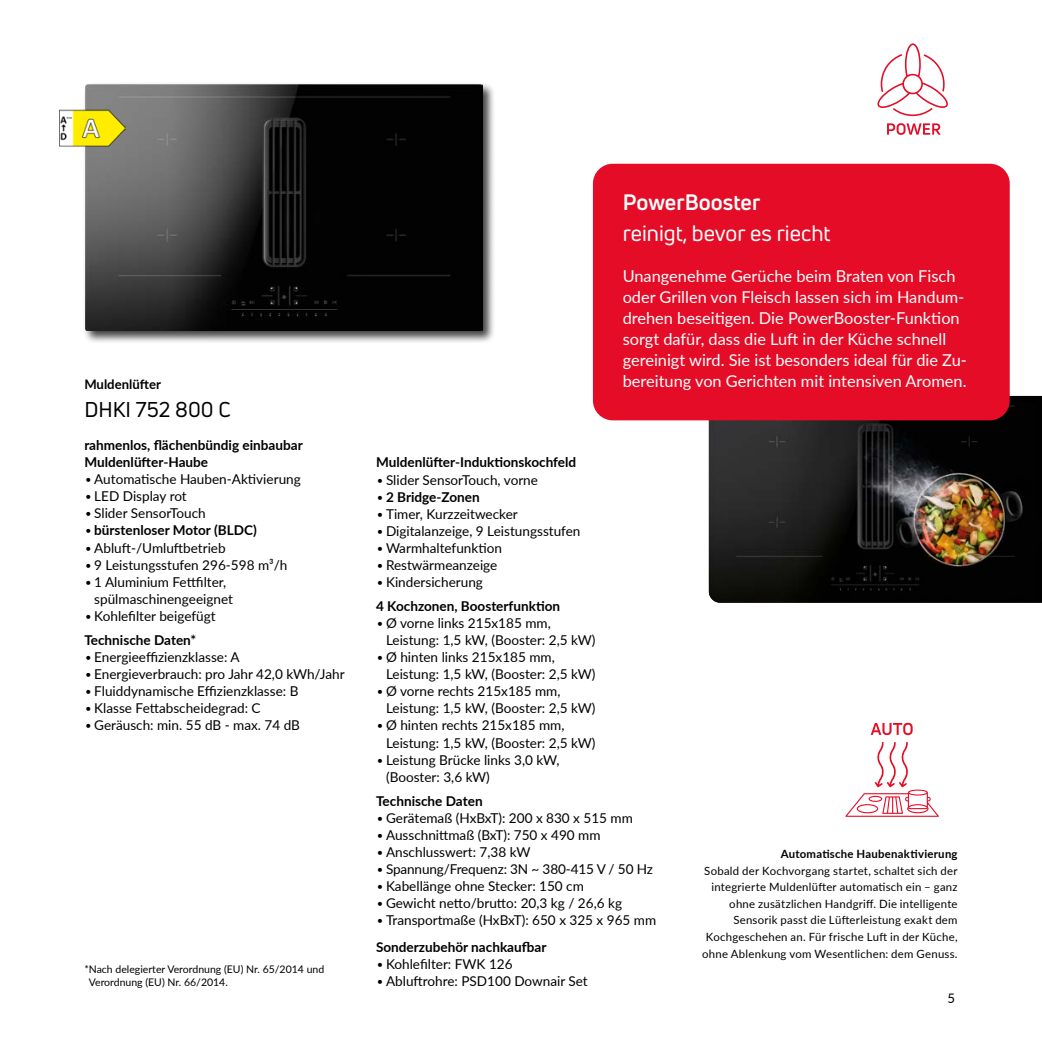
<style>
.page{position:relative;width:1042px;height:1042px;background:#fff}
.page>*{position:absolute;margin:0;border:0;box-sizing:border-box;transform-origin:0 0}
.t1{font:21.88px "Uni Neue";color:#fff}
.t2{font:700 21.88px "Uni Neue";color:#fff}
.t3{font:21px "Uni Neue";color:#000}
.t4{font:16.45px/21px "Lato";color:#fff}
.t5{font:13.65px/17px "Lato";color:#000}
.t6{font:700 13.65px/17px "Lato";color:#000}
.t7{font:700 13.12px "Lato";color:#000}
.t8{font:13.12px "Lato";color:#000}
.t9{font:11.38px/16.6px "Lato";letter-spacing:.02em;color:#000;text-align:right}
.t10{font:700 11.38px "Lato";letter-spacing:.02em;color:#000}
.t11{font:10.5px/13.1px "Lato";color:#000}
.s1{font-weight:300}
.s2{font-weight:700}
.s3{font-weight:400}
</style>
<div class="page">
<img style="left:709px;top:396px;width:333px;height:207px">
<svg style="left:845px;top:723px;width:94px;height:94px"></svg>
<div style="left:83px;top:82px;width:412px;height:262px;background:#000;opacity:.75"></div>
<img style="left:85px;top:84px;width:398px;height:247px">
<div style="left:593px;top:164px;width:416px;height:256px;background:#e40c26;border-radius:20px"></div>
<img style="left:60px;top:109px;width:65px;height:39px">
<svg style="left:877px;top:43px;width:71px;height:73px"></svg>
<svg style="left:887px;top:123px;width:53px;height:12px"></svg>
<p class="t7" style="left:84px;top:374px;width:78px">Muldenlüfter</p>
<h2 class="t3" style="left:84px;top:396px;width:148px">DHKI 752 800 C</h2>
<p class="t6" style="left:84px;top:436px;width:220px">rahmenlos, flächenbündig einbaubar<br>Muldenlüfter-Haube</p>
<p class="t5" style="left:84px;top:470px;width:218px"><span class="s1">•</span>Automatische Hauben-Aktivierung</p>
<p class="t5" style="left:84px;top:487px;width:104px"><span class="s1">•</span> LED Display rot</p>
<p class="t5" style="left:84px;top:504px;width:123px"><span class="s1">•</span> Slider SensorTouch</p>
<p class="t6" style="left:84px;top:521px;width:174px"><span class="s1">•</span> bürstenloser Motor (BLDC)</p>
<p class="t5" style="left:84px;top:538px;width:143px"><span class="s1">•</span>Abluft-/Umluftbetrieb</p>
<p class="t5" style="left:84px;top:555px;width:205px"><span class="s1">•</span> 9 Leistungsstufen 296-598 m³/h</p>
<p class="t5" style="left:94px;top:572px;width:140px;text-indent:-10px"><span class="s1">•</span> 1 Aluminium Fettfilter, spülmaschinengeeignet</p>
<p class="t5" style="left:84px;top:603px;width:133px;line-height:24px"><span class="s1">•</span>Kohlefilter beigefügt<br><span class="s2">Technische Daten*</span></p>
<p class="t5" style="left:84px;top:648px;width:157px"><span class="s1">•</span> Energieeffizienzklasse: A</p>
<p class="t5" style="left:84px;top:665px;width:262px"><span class="s1">•</span> Energieverbrauch: pro Jahr 42,0 kWh/Jahr</p>
<p class="t5" style="left:84px;top:682px;width:216px"><span class="s1">•</span> Fluiddynamische Effizienzklasse: B</p>
<p class="t5" style="left:84px;top:699px;width:178px"><span class="s1">•</span>Klasse Fettabscheidegrad: C</p>
<p class="t5" style="left:84px;top:716px;width:217px"><span class="s1">•</span> Geräusch: min. 55 dB - max. 74 dB</p>
<p class="t11" style="left:89px;top:962px;width:237px;text-indent:-4px">*Nach delegierter Verordnung (EU) Nr. 65/2014 und<br>Verordnung (EU) Nr. 66/2014.</p>
<h1 class="t2" style="left:623px;top:188px;width:139px">PowerBooster</h1>
<h1 class="t1" style="left:623px;top:220px;width:209px">reinigt, bevor es riecht</h1>
<p class="t4" style="left:623px;top:265px;width:346px">Unangenehme Gerüche beim Braten von Fisch oder Grillen von Fleisch lassen sich im Handum&shy;drehen beseitigen. Die PowerBooster-Funktion sorgt dafür, dass die Luft in der Küche schnell gereinigt wird. Sie ist besonders ideal für die Zu&shy;bereitung von Gerichten mit intensiven Aromen.</p>
<p class="t6" style="left:376px;top:453px;width:202px">Muldenlüfter-Induktionskochfeld</p>
<p class="t5" style="left:376px;top:470px;width:163px"><span class="s1">•</span> Slider SensorTouch, vorne</p>
<p class="t6" style="left:376px;top:487px;width:105px"><span class="s1">•</span> 2 Bridge-Zonen</p>
<p class="t5" style="left:376px;top:505px;width:143px"><span class="s1">•</span> Timer, Kurzzeitwecker</p>
<p class="t5" style="left:376px;top:522px;width:206px"><span class="s1">•</span> Digitalanzeige, 9 Leistungsstufen</p>
<p class="t5" style="left:376px;top:539px;width:127px"><span class="s1">•</span>Warmhaltefunktion</p>
<p class="t5" style="left:376px;top:556px;width:123px"><span class="s1">•</span>Restwärmeanzeige</p>
<p class="t6" style="left:376px;top:569px;width:186px;line-height:24px"><span class="s1">•</span><span class="s3">Kindersicherung<br></span>4 Kochzonen, Boosterfunktion</p>
<p class="t5" style="left:386px;top:614px;width:211px;text-indent:-10px"><span class="s1">•</span> Ø vorne links 215x185 mm,<br>Leistung: 1,5 kW, (Booster: 2,5 kW)</p>
<p class="t5" style="left:386px;top:648px;width:211px;text-indent:-10px"><span class="s1">•</span> Ø hinten links 215x185 mm,<br>Leistung: 1,5 kW, (Booster: 2,5 kW)</p>
<p class="t5" style="left:386px;top:682px;width:211px;text-indent:-10px"><span class="s1">•</span> Ø vorne rechts 215x185 mm,<br>Leistung: 1,5 kW, (Booster: 2,5 kW)</p>
<p class="t5" style="left:386px;top:716px;width:211px;text-indent:-10px"><span class="s1">•</span> Ø hinten rechts 215x185 mm,<br>Leistung: 1,5 kW, (Booster: 2,5 kW)</p>
<p class="t5" style="left:386px;top:750px;width:175px;text-indent:-10px"><span class="s1">•</span> Leistung Brücke links 3,0 kW, (Booster: 3,6 kW)</p>
<p class="t6" style="left:376px;top:791px;width:108px">Technische Daten</p>
<p class="t5" style="left:376px;top:809px;width:258px"><span class="s1">•</span> Gerätemaß (HxBxT): 200 x 830 x 515 mm</p>
<p class="t5" style="left:376px;top:826px;width:226px"><span class="s1">•</span>Ausschnittmaß (BxT): 750 x 490 mm</p>
<p class="t5" style="left:376px;top:843px;width:156px"><span class="s1">•</span>Anschlusswert: 7,38 kW</p>
<p class="t5" style="left:376px;top:860px;width:278px"><span class="s1">•</span> Spannung/Frequenz: 3N ~ 380-415 V / 50 Hz</p>
<p class="t5" style="left:376px;top:877px;width:209px"><span class="s1">•</span>Kabellänge ohne Stecker: 150 cm</p>
<p class="t5" style="left:376px;top:894px;width:247px"><span class="s1">•</span> Gewicht netto/brutto: 20,3 kg / 26,6 kg</p>
<p class="t5" style="left:376px;top:906px;width:282px;line-height:26.9px"><span class="s1">•</span> Transportmaße (HxBxT): 650 x 325 x 965 mm<br><span class="s2">Sonderzubehör nachkaufbar</span></p>
<p class="t5" style="left:376px;top:955px;width:138px"><span class="s1">•</span>Kohlefilter: FWK 126</p>
<p class="t5" style="left:376px;top:972px;width:213px"><span class="s1">•</span>Abluftrohre: PSD100 Downair Set</p>
<p class="t10" style="left:781px;top:845px;width:178px">Automatische Haubenaktivierung</p>
<p class="t9" style="left:702px;top:861px;width:257px">Sobald der Kochvorgang startet, schaltet sich der integrierte Muldenlüfter automatisch ein – ganz ohne zusätzlichen Handgriff. Die intelligente Sensorik passt die Lüfterleistung exakt dem Kochgeschehen an. Für frische Luft in der Küche, ohne Ablenkung vom Wesentlichen: dem Genuss.</p>
<p class="t8" style="left:947px;top:989px;width:9px">5</p>
</div>
